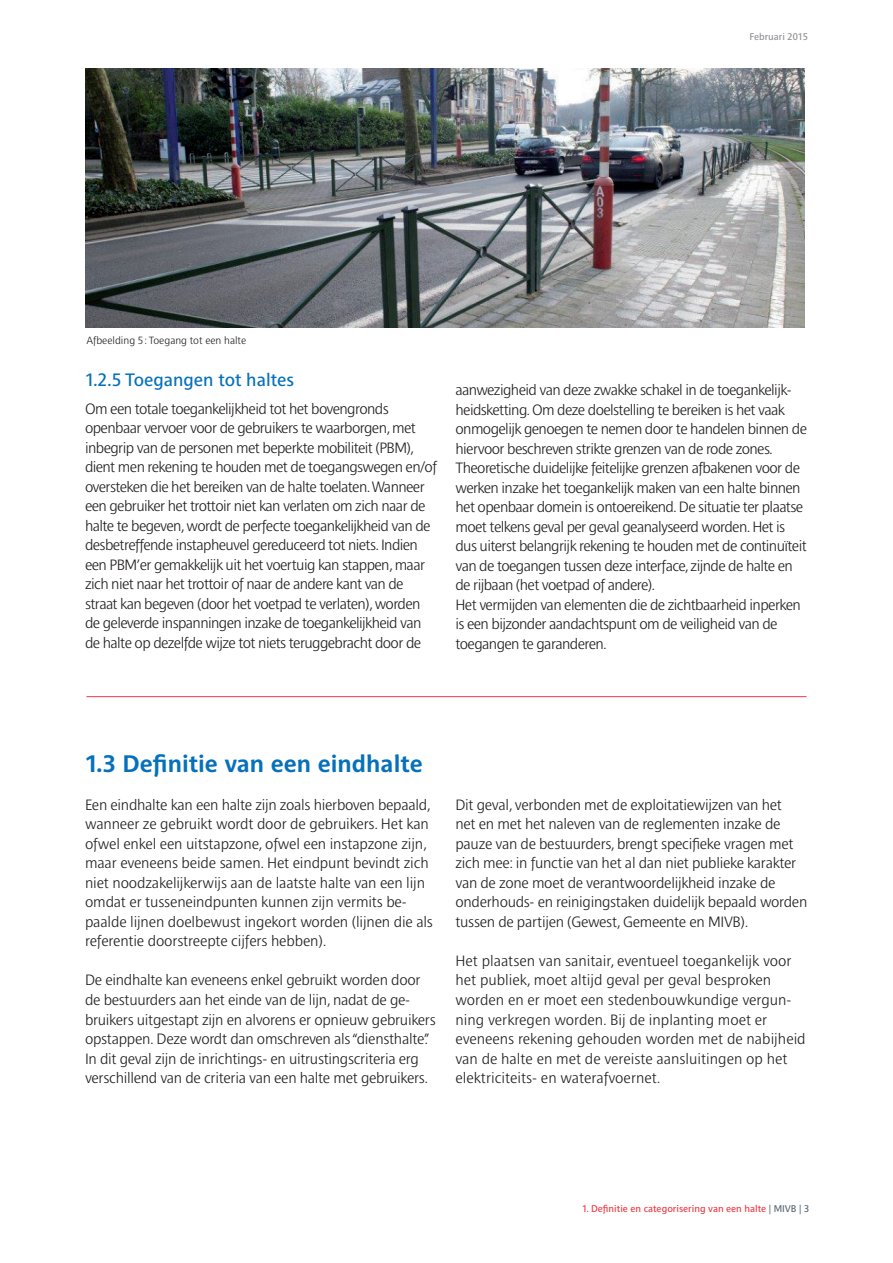
<style>
.page{position:relative;width:893px;height:1263px;background:#fff}
.page>*{position:absolute;margin:0;border:0;box-sizing:border-box;transform-origin:0 0}
.t1{font:700 24px "Brusseline";color:#0671ba}
.t2{font:18px "Brusseline";color:#0671ba}
.t3{font:300 15px/19.5px "Brusseline";letter-spacing:-.04em;color:#231f20}
.t4{font:300 15px/19.5px "Brusseline";letter-spacing:-.02em;color:#231f20}
.t5{font:300 15px/19.5px "Brusseline";letter-spacing:-.01em;color:#231f20}
.t6{font:300 15px/19.5px "Brusseline";color:#231f20}
.t7{font:300 10.5px "Brusseline";color:#231f20}
.t8{font:9.75px "Brusseline";color:#ee3944}
.t9{font:9.75px "Brusseline";color:#8f9196}
.s1{color:#596672}
</style>
<div class="page">
<hr style="left:86px;top:696px;width:720px;height:1px;background:#ee3944">
<img style="left:85px;top:68px;width:720px;height:259px">
<p class="t9" style="left:749px;top:32px;width:60px">Februari 2015</p>
<p class="t7" style="left:86px;top:334px;width:161px">Afbeelding 5: Toegang tot een halte</p>
<p class="t2" style="left:85px;top:369px;width:211px">1.2.5 Toegangen tot haltes</p>
<p class="t3" style="left:85px;top:399px;width:354px">Om een totale toegankelijkheid tot het bovengronds openbaar vervoer voor de gebruikers te waarborgen, met inbegrip van de personen met beperkte mobiliteit (PBM), dient men rekening te houden met de toegangswegen en/of oversteken die het bereiken van de halte toelaten. Wanneer een gebruiker het trottoir niet kan verlaten om zich naar de halte te begeven, wordt de perfecte toegankelijkheid van de desbetreffende instapheuvel gereduceerd tot niets. Indien een PBM’er gemakkelijk uit het voertuig kan stappen, maar zich niet naar het trottoir of naar de andere kant van de straat kan begeven (door het voetpad te verlaten), worden de geleverde inspanningen inzake de toegankelijkheid van de halte op dezelfde wijze tot niets teruggebracht door de</p>
<p class="t3" style="left:455px;top:380px;width:353px">aanwezigheid van deze zwakke schakel in de toegankelijk&shy;heidsketting. Om deze doelstelling te bereiken is het vaak onmogelijk genoegen te nemen door te handelen binnen de hiervoor beschreven strikte grenzen van de rode zones.<br>Theoretische duidelijke feitelijke grenzen afbakenen voor de werken inzake het toegankelijk maken van een halte binnen het openbaar domein is ontoereikend. De situatie ter plaatse moet telkens geval per geval geanalyseerd worden. Het is dus uiterst belangrijk rekening te houden met de continuïteit van de toegangen tussen deze interface, zijnde de halte en de rijbaan (het voetpad of andere).<br>Het vermijden van elementen die de zichtbaarheid inperken is een bijzonder aandachtspunt om de veiligheid van de toegangen te garanderen.</p>
<h1 class="t1" style="left:85px;top:750px;width:339px">1.3 Definitie van een eindhalte</h1>
<p class="t5" style="left:85px;top:795px;width:349px">Een eindhalte kan een halte zijn zoals hierboven bepaald, wanneer ze gebruikt wordt door de gebruikers. Het kan ofwel enkel een uitstapzone, ofwel een instapzone zijn, maar eveneens beide samen. Het eindpunt bevindt zich niet noodzakelijkerwijs aan de laatste halte van een lijn omdat er tusseneindpunten kunnen zijn vermits be&shy;paalde lijnen doelbewust ingekort worden (lijnen die als referentie doorstreepte cijfers hebben).</p>
<p class="t4" style="left:85px;top:971px;width:352px">De eindhalte kan eveneens enkel gebruikt worden door de bestuurders aan het einde van de lijn, nadat de ge&shy;bruikers uitgestapt zijn en alvorens er opnieuw gebruikers opstappen. Deze wordt dan omschreven als “diensthalte”.<br>In dit geval zijn de inrichtings- en uitrustingscriteria erg verschillend van de criteria van een halte met gebruikers.</p>
<p class="t4" style="left:455px;top:795px;width:353px">Dit geval, verbonden met de exploitatiewijzen van het<br>net en met het naleven van de reglementen inzake de pauze van de bestuurders, brengt specifieke vragen met zich mee: in functie van het al dan niet publieke karakter van de zone moet de verantwoordelijkheid inzake de onderhouds- en reinigingstaken duidelijk bepaald worden tussen de partijen (Gewest, Gemeente en MIVB).</p>
<p class="t6" style="left:455px;top:951px;width:352px">Het plaatsen van sanitair, eventueel toegankelijk voor het publiek, moet altijd geval per geval besproken worden en er moet een stedenbouwkundige vergun&shy;ning verkregen worden. Bij de inplanting moet er eveneens rekening gehouden worden met de nabijheid van de halte en met de vereiste aansluitingen op het elektriciteits- en waterafvoernet.</p>
<p class="t8" style="left:582px;top:1203px;width:229px">1. Definitie en categorisering van een halte <span class="s1">| MIVB | 3</span></p>
</div>
